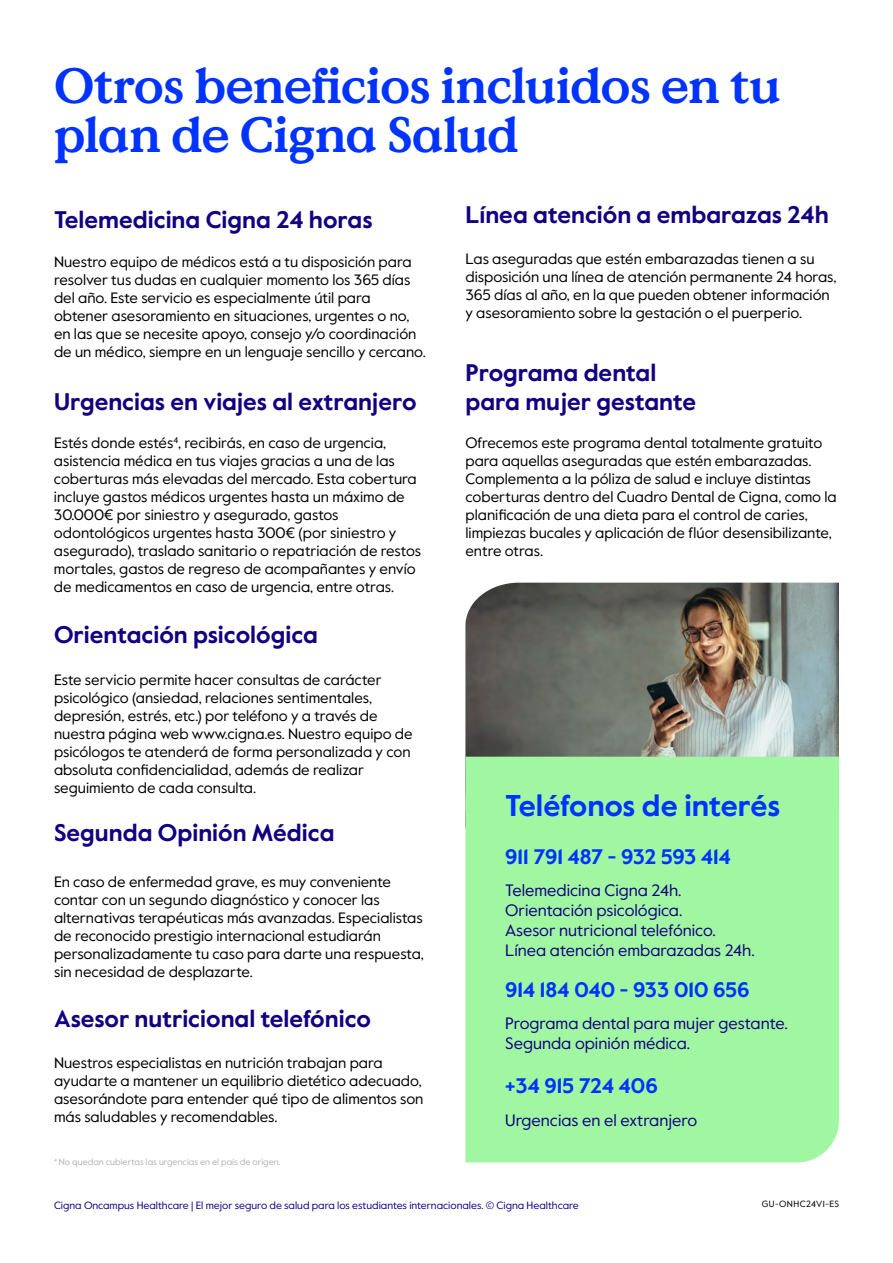
<style>
.page{position:relative;width:893px;height:1263px;background:#fff}
.page>*{position:absolute;margin:0;border:0;box-sizing:border-box;transform-origin:0 0}
.t1{font:700 49.5px/49.5px "Value Serif Pro";letter-spacing:-.025em;color:#03f}
.t2{font:700 30px "Value Sans Pro";color:#03f}
.t3{font:700 24px/28.8px "Value Sans Pro";color:#110081}
.t4{font:700 21px "Value Sans Pro";color:#03f}
.t5{font:16.5px/19.8px "Value Sans Pro";color:#110081}
.t6{font:15px/18px "Value Sans Pro";color:#000}
.t7{font:10.5px "Value Sans Pro";color:#110081}
.t8{font:9px "Value Sans Pro";color:#b3b3b3}
.t9{font:9px "Value Sans Pro";letter-spacing:.04em;color:#000}
</style>
<div class="page">
<img style="left:465px;top:583px;width:374px;height:174px">
<div style="left:465px;top:757px;width:374px;height:405px;background:#a1f7a1"></div>
<h1 class="t1" style="left:54px;top:63px;width:728px">Otros beneficios incluidos en tu plan de Cigna Salud</h1>
<h3 class="t3" style="left:54px;top:206px;width:320px">Telemedicina Cigna 24 horas</h3>
<h3 class="t3" style="left:465px;top:201px;width:365px">Línea atención a embarazas 24h</h3>
<p class="t6" style="left:54px;top:254px;width:373px">Nuestro equipo de médicos está a tu disposición para resolver tus dudas en cualquier momento los 365 días del año. Este servicio es especialmente útil para obtener asesoramiento en situaciones, urgentes o no, en las que se necesite apoyo, consejo y/o coordinación de un médico, siempre en un lenguaje sencillo y cercano.</p>
<p class="t6" style="left:465px;top:250px;width:372px">Las aseguradas que estén embarazadas tienen a su disposición una línea de atención permanente 24 horas, 365 días al año, en la que pueden obtener información y asesoramiento sobre la gestación o el puerperio.</p>
<h3 class="t3" style="left:54px;top:389px;width:364px">Urgencias en viajes al extranjero</h3>
<h3 class="t3" style="left:465px;top:359px;width:232px">Programa dental para mujer gestante</h3>
<p class="t6" style="left:54px;top:434px;width:369px">Estés donde estés<sup>4</sup>, recibirás, en caso de urgencia, asistencia médica en tus viajes gracias a una de las coberturas más elevadas del mercado. Esta cobertura incluye gastos médicos urgentes hasta un máximo de 30.000€ por siniestro y asegurado, gastos odontológicos urgentes hasta 300€ (por siniestro y asegurado), traslado sanitario o repatriación de restos mortales, gastos de regreso de acompañantes y envío de medicamentos en caso de urgencia, entre otras.</p>
<p class="t6" style="left:465px;top:434px;width:373px">Ofrecemos este programa dental totalmente gratuito para aquellas aseguradas que estén embarazadas.<br>Complementa a la póliza de salud e incluye distintas coberturas dentro del Cuadro Dental de Cigna, como la planificación de una dieta para el control de caries, limpiezas bucales y aplicación de flúor desensibilizante, entre otras.</p>
<h3 class="t3" style="left:54px;top:621px;width:266px">Orientación psicológica</h3>
<p class="t6" style="left:54px;top:671px;width:360px">Este servicio permite hacer consultas de carácter psicológico (ansiedad, relaciones sentimentales, depresión, estrés, etc.) por teléfono y a través de nuestra página web www.cigna.es. Nuestro equipo de psicólogos te atenderá de forma personalizada y con absoluta confidencialidad, además de realizar seguimiento de cada consulta.</p>
<h3 class="t3" style="left:54px;top:820px;width:282px">Segunda Opinión Médica</h3>
<p class="t6" style="left:54px;top:873px;width:371px">En caso de enfermedad grave, es muy conveniente contar con un segundo diagnóstico y conocer las alternativas terapéuticas más avanzadas. Especialistas de reconocido prestigio internacional estudiarán personalizadamente tu caso para darte una respuesta, sin necesidad de desplazarte.</p>
<h3 class="t3" style="left:54px;top:1005px;width:319px">Asesor nutricional telefónico</h3>
<p class="t6" style="left:54px;top:1054px;width:371px">Nuestros especialistas en nutrición trabajan para ayudarte a mantener un equilibrio dietético adecuado, asesorándote para entender qué tipo de alimentos son más saludables y recomendables.</p>
<p class="t8" style="left:54px;top:1156px;width:228px"><sup>4</sup> No quedan cubiertas las urgencias en el país de origen.</p>
<h2 class="t2" style="left:505px;top:787px;width:277px">Teléfonos de interés</h2>
<h3 class="t4" style="left:505px;top:844px;width:227px">911 791 487 - 932 593 414</h3>
<p class="t5" style="left:505px;top:881px;width:251px">Telemedicina Cigna 24h.<br>Orientación psicológica.<br>Asesor nutricional telefónico.<br>Línea atención embarazadas 24h.</p>
<h3 class="t4" style="left:505px;top:977px;width:246px">914 184 040 - 933 010 656</h3>
<p class="t5" style="left:505px;top:1014px;width:284px">Programa dental para mujer gestante.<br>Segunda opinión médica.</p>
<h3 class="t4" style="left:505px;top:1073px;width:154px">+34 915 724 406</h3>
<p class="t5" style="left:505px;top:1110px;width:193px">Urgencias en el extranjero</p>
<p class="t7" style="left:54px;top:1199px;width:526px">Cigna Oncampus Healthcare | El mejor seguro de salud para los estudiantes internacionales. © Cigna Healthcare</p>
<p class="t9" style="left:762px;top:1199px;width:79px">GU-ONHC24V1-ES</p>
</div>
